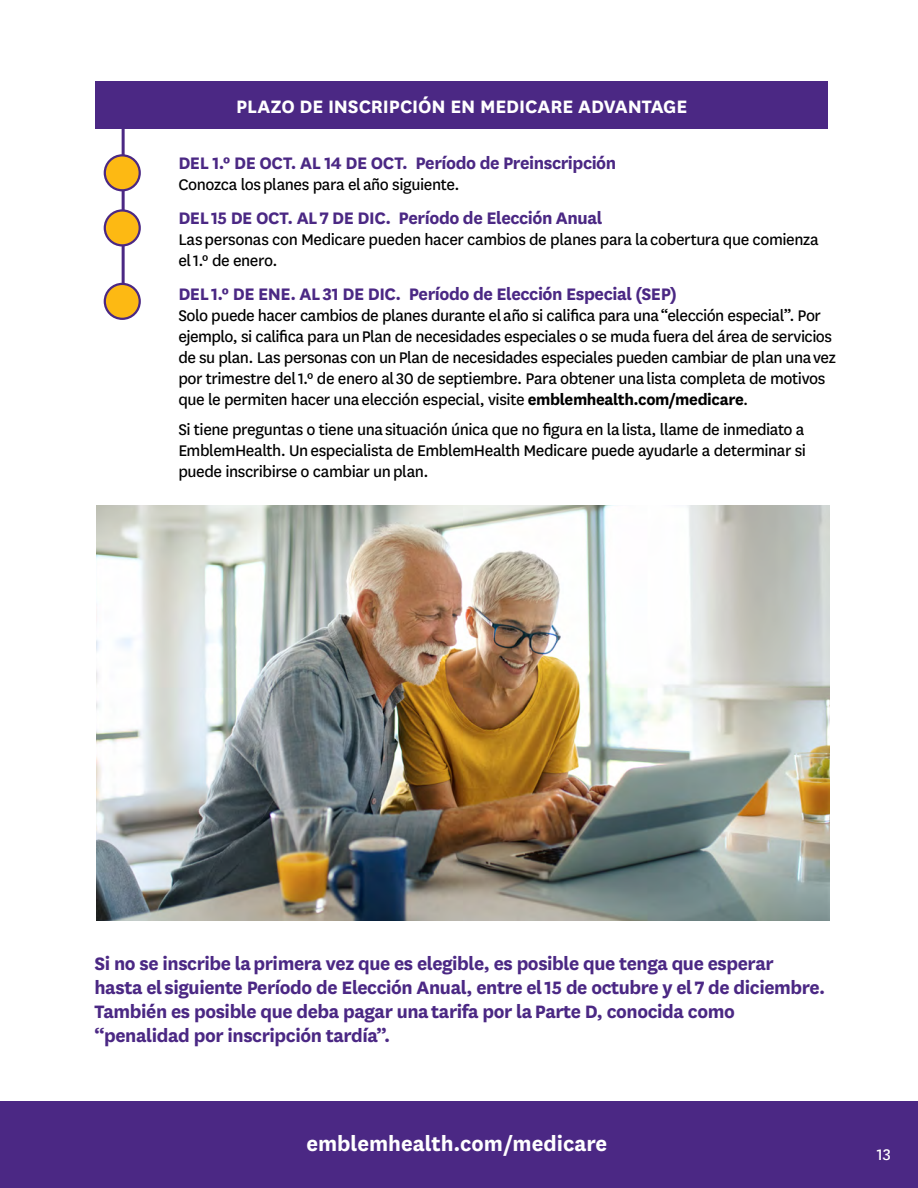
<style>
.page{position:relative;width:918px;height:1188px;background:#fff}
.page>*{position:absolute;margin:0;border:0;box-sizing:border-box;transform-origin:0 0}
.t1{font:700 24px "National";color:#fff}
.t2{font:700 21px/24px "National";letter-spacing:-.02em;color:#4b2884}
.t3{font:700 21px "National";letter-spacing:-.005em;color:#fff}
.t4{font:700 19.5px "National";letter-spacing:-.025em;color:#4b2884}
.t5{font:18px/21px "National";letter-spacing:-.025em;color:#000}
.t6{font:18px "National";color:#fff}
.s1{font-weight:700}
</style>
<div class="page">
<div style="left:96px;top:81px;width:732px;height:48px;background:#4b2884"></div>
<hr style="left:122px;top:112px;width:3px;height:191px;background:#4b2884">
<div style="left:105px;top:155px;width:35px;height:35px;background:#fdb913;border-radius:50%"></div>
<div style="left:105px;top:210px;width:35px;height:35px;background:#fdb913;border-radius:50%"></div>
<div style="left:104px;top:209px;width:37px;height:38px;border:2px solid #4b2884;border-radius:50%"></div>
<div style="left:105px;top:284px;width:35px;height:35px;background:#fdb913;border-radius:50%"></div>
<div style="left:104px;top:283px;width:37px;height:37px;border:2px solid #4b2884;border-radius:50%"></div>
<img style="left:96px;top:505px;width:733px;height:416px">
<div style="left:0;top:1101px;width:918px;height:87px;background:#4b2884"></div>
<div style="left:104px;top:154px;width:37px;height:37px;border:2px solid #4b2884;border-radius:50%"></div>
<h2 class="t3" style="left:236px;top:91px;width:453px">PLAZO DE INSCRIPCIÓN EN MEDICARE ADVANTAGE</h2>
<h3 class="t4" style="left:178px;top:150px;width:439px">DEL 1.º DE OCT. AL 14 DE OCT. Período de Preinscripción</h3>
<p class="t5" style="left:178px;top:173px;width:283px">Conozca los planes para el año siguiente.</p>
<h3 class="t4" style="left:178px;top:204px;width:426px">DEL 15 DE OCT. AL 7 DE DIC. Período de Elección Anual</h3>
<p class="t5" style="left:178px;top:228px;width:642px">Las personas con Medicare pueden hacer cambios de planes para la cobertura que comienza el 1.º de enero.</p>
<h3 class="t4" style="left:178px;top:280px;width:500px">DEL 1.º DE ENE. AL 31 DE DIC. Período de Elección Especial (SEP)</h3>
<p class="t5" style="left:178px;top:304px;width:659px">Solo puede hacer cambios de planes durante el año si califica para una “elección especial”. Por ejemplo, si califica para un Plan de necesidades especiales o se muda fuera del área de servicios de su plan. Las personas con un Plan de necesidades especiales pueden cambiar de plan una vez por trimestre del 1.º de enero al 30 de septiembre. Para obtener una lista completa de motivos que le permiten hacer una elección especial, visite <span class="s1">emblemhealth.com/medicare</span>.</p>
<p class="t5" style="left:178px;top:418px;width:629px;text-align:justify">Si tiene preguntas o tiene una situación única que no figura en la lista, llame de inmediato a EmblemHealth. Un especialista de EmblemHealth Medicare puede ayudarle a determinar si puede inscribirse o cambiar un plan.</p>
<p class="t2" style="left:94px;top:950px;width:732px">Si no se inscribe la primera vez que es elegible, es posible que tenga que esperar hasta el siguiente Período de Elección Anual, entre el 15 de octubre y el 7 de diciembre.<br>También es posible que deba pagar una tarifa por la Parte D, conocida como “penalidad por inscripción tardía”.</p>
<h1 class="t1" style="left:306px;top:1127px;width:302px">emblemhealth.com/medicare</h1>
<p class="t6" style="left:877px;top:1142px;width:16px">13</p>
</div>
